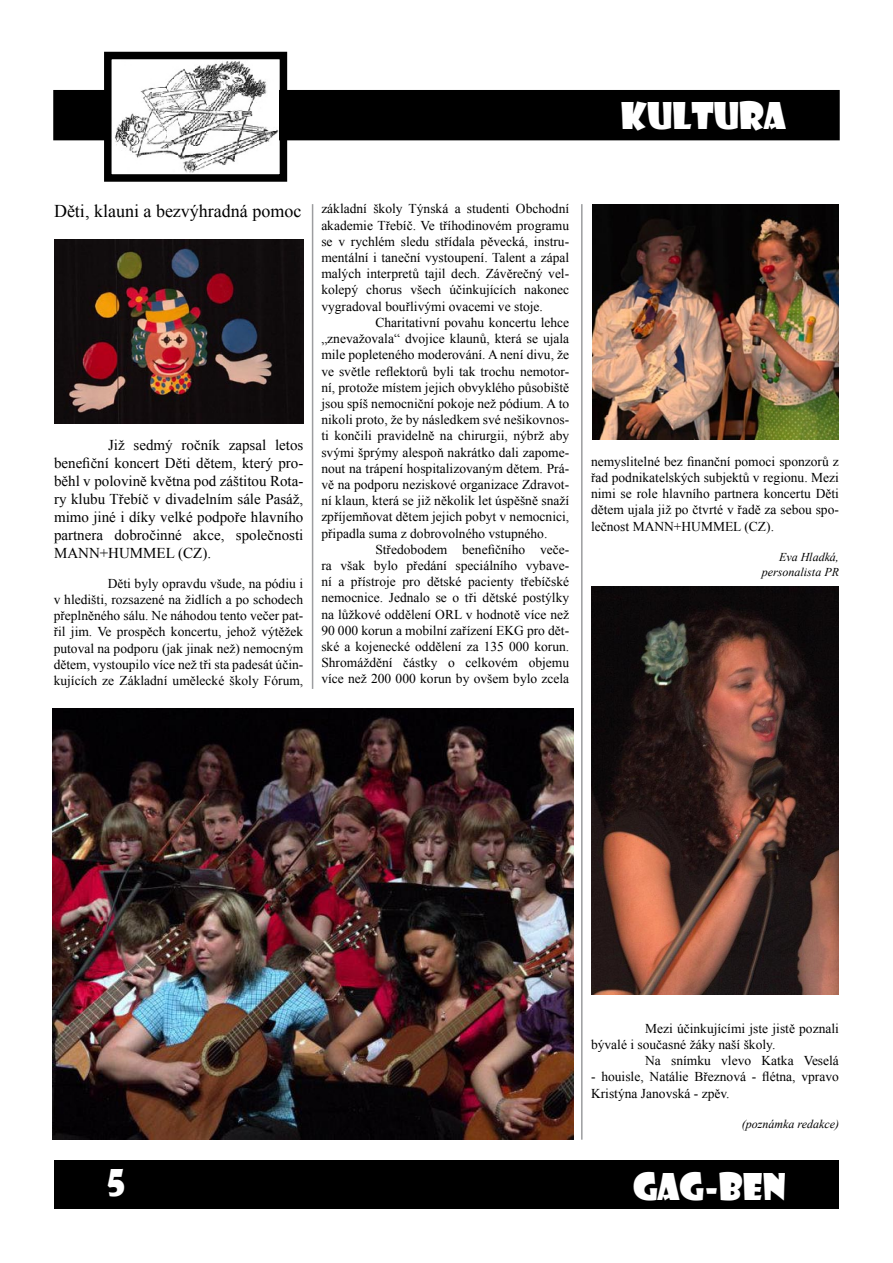
<style>
.page{position:relative;width:893px;height:1263px;background:#fff}
.page>*{position:absolute;margin:0;border:0;box-sizing:border-box;transform-origin:0 0}
.t1{font:36px "Showcard Gothic";color:#fff}
.t2{font:18px "Times New Roman";color:#000}
.t3{font:15px/18px "Times New Roman";color:#000;text-align:justify}
.t4{font:13.5px/16.2px "Times New Roman";color:#000;text-align:justify}
.t5{font:italic 12px/14.4px "Times New Roman";color:#000;text-align:right}
</style>
<div class="page">
<div style="left:54px;top:91px;width:785px;height:49px;background:#000"></div>
<div style="left:53px;top:90px;width:787px;height:50px;border:2px solid #000"></div>
<div style="left:54px;top:1160px;width:785px;height:49px;background:#000"></div>
<img style="left:113px;top:61px;width:165px;height:112px">
<div style="left:104px;top:52px;width:183px;height:130px;border:8px solid #000"></div>
<hr style="left:581px;top:204px;width:2px;height:936px;background:#9c9d9f">
<hr style="left:312px;top:204px;width:1px;height:485px;background:#9c9d9f">
<img style="left:54px;top:240px;width:249px;height:184px">
<img style="left:591px;top:587px;width:248px;height:408px">
<img style="left:52px;top:709px;width:521px;height:431px">
<img style="left:592px;top:204px;width:247px;height:235px">
<h1 class="t1" style="left:621px;top:91px;width:167px">KULTURA</h1>
<h2 class="t2" style="left:54px;top:198px;width:249px">Děti, klauni a bezvýhradná pomoc</h2>
<p class="t3" style="left:54px;top:436px;width:251px;text-indent:54px">Již sedmý ročník zapsal letos benefiční koncert Děti dětem, který pro&shy;běhl v polovině května pod záštitou Rota&shy;ry klubu Třebíč v divadelním sále Pasáž, mimo jiné i díky velké podpoře hlavního partnera dobročinné akce, společnosti MANN+HUMMEL (CZ).</p>
<p class="t4" style="left:54px;top:575px;width:251px;text-indent:54px">Děti byly opravdu všude, na pódiu i v hledišti, rozsazené na židlích a po schodech přeplněného sálu. Ne náhodou tento večer pat&shy;řil jim. Ve prospěch koncertu, jehož výtěžek putoval na podporu (jak jinak než) nemocným dětem, vystoupilo více než tři sta padesát účin&shy;kujících ze Základní umělecké školy Fórum,</p>
<p class="t4" style="left:321px;top:201px;width:249px">základní školy Týnská a studenti Obchodní</p>
<p class="t4" style="left:321px;top:217px;width:249px">akademie Třebíč. Ve tříhodinovém programu</p>
<p class="t4" style="left:321px;top:233px;width:249px">se v rychlém sledu střídala pěvecká, instru-</p>
<p class="t4" style="left:321px;top:249px;width:249px">mentální i taneční vystoupení. Talent a zápal</p>
<p class="t4" style="left:321px;top:265px;width:249px">malých interpretů tajil dech. Závěrečný vel-</p>
<p class="t4" style="left:321px;top:282px;width:249px">kolepý chorus všech účinkujících nakonec</p>
<p class="t4" style="left:321px;top:298px;width:223px">vygradoval bouřlivými ovacemi ve stoje.</p>
<p class="t4" style="left:375px;top:314px;width:195px">Charitativní povahu koncertu lehce</p>
<p class="t4" style="left:321px;top:330px;width:249px">„znevažovala“ dvojice klaunů, která se ujala</p>
<p class="t4" style="left:321px;top:346px;width:249px">mile popleteného moderování. A není divu, že</p>
<p class="t4" style="left:321px;top:363px;width:249px">ve světle reflektorů byli tak trochu nemotor-</p>
<p class="t4" style="left:321px;top:379px;width:249px">ní, protože místem jejich obvyklého působiště</p>
<p class="t4" style="left:321px;top:395px;width:249px">jsou spíš nemocniční pokoje než pódium. A to</p>
<p class="t4" style="left:321px;top:411px;width:249px">nikoli proto, že by následkem své nešikovnos-</p>
<p class="t4" style="left:321px;top:427px;width:249px">ti končili pravidelně na chirurgii, nýbrž aby</p>
<p class="t4" style="left:321px;top:444px;width:249px">svými šprýmy alespoň nakrátko dali zapome-</p>
<p class="t4" style="left:321px;top:460px;width:249px">nout na trápení hospitalizovaným dětem. Prá-</p>
<p class="t4" style="left:321px;top:476px;width:249px">vě na podporu neziskové organizace Zdravot-</p>
<p class="t4" style="left:321px;top:492px;width:249px">ní klaun, která se již několik let úspěšně snaží</p>
<p class="t4" style="left:321px;top:508px;width:249px">zpříjemňovat dětem jejich pobyt v nemocnici,</p>
<p class="t4" style="left:321px;top:525px;width:228px">připadla suma z dobrovolného vstupného.</p>
<p class="t4" style="left:375px;top:541px;width:195px">Středobodem benefičního veče-</p>
<p class="t4" style="left:321px;top:557px;width:249px">ra však bylo předání speciálního vybave-</p>
<p class="t4" style="left:321px;top:573px;width:249px">ní a přístroje pro dětské pacienty třebíčské</p>
<p class="t4" style="left:321px;top:589px;width:249px">nemocnice. Jednalo se o tři dětské postýlky</p>
<p class="t4" style="left:321px;top:606px;width:249px">na lůžkové oddělení ORL v hodnotě více než</p>
<p class="t4" style="left:321px;top:622px;width:249px">90 000 korun a mobilní zařízení EKG pro dět-</p>
<p class="t4" style="left:321px;top:638px;width:249px">ské a kojenecké oddělení za 135 000 korun.</p>
<p class="t4" style="left:321px;top:654px;width:249px">Shromáždění částky o celkovém objemu</p>
<p class="t4" style="left:321px;top:670px;width:249px">více než 200 000 korun by ovšem bylo zcela</p>
<p class="t4" style="left:591px;top:453px;width:249px">nemyslitelné bez finanční pomoci sponzorů z řad podnikatelských subjektů v regionu. Mezi nimi se role hlavního partnera koncertu Děti dětem ujala již po čtvrté v řadě za sebou spo&shy;lečnost MANN+HUMMEL (CZ).</p>
<p class="t5" style="left:762px;top:550px;width:79px">Eva Hladká, personalista PR</p>
<p class="t4" style="left:645px;top:1020px;width:195px">Mezi účinkujícími jste jistě poznali</p>
<p class="t4" style="left:591px;top:1036px;width:186px">bývalé i současné žáky naší školy.</p>
<p class="t4" style="left:645px;top:1052px;width:195px">Na snímku vlevo Katka Veselá</p>
<p class="t4" style="left:591px;top:1068px;width:249px">- houisle, Natálie Březnová - flétna, vpravo<br>Kristýna Janovská - zpěv.</p>
<p class="t5" style="left:742px;top:1117px;width:99px">(poznámka redakce)</p>
<h1 class="t1" style="left:107px;top:1158px;width:19px">5</h1>
<h1 class="t1" style="left:633px;top:1163px;width:154px">GAG-BEN</h1>
</div>
